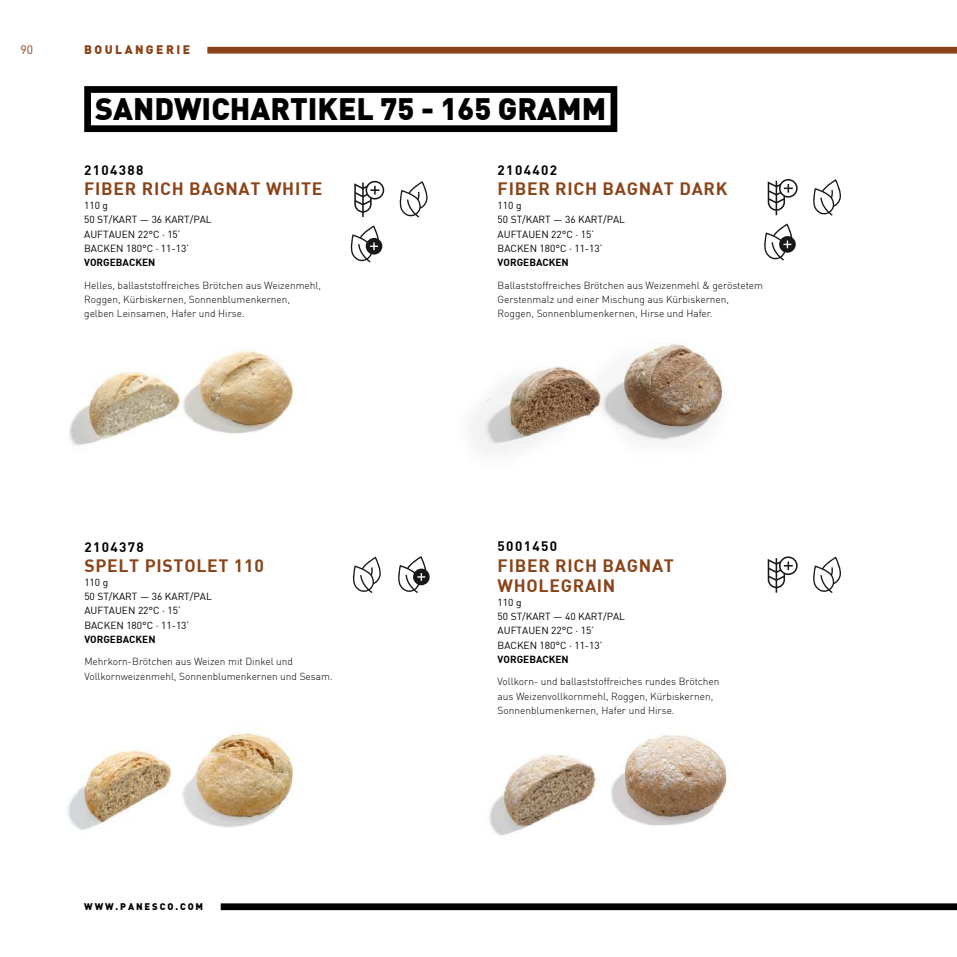
<style>
.page{position:relative;width:957px;height:957px;background:#fff}
.page>*{position:absolute;margin:0;border:0;box-sizing:border-box;transform-origin:0 0}
.t1{font:900 30.3px "DIN";color:#000}
.t2{font:700 17.55px/20.2px "DIN";letter-spacing:.04em;color:#8a4318}
.t3{font:700 13.5px "DIN";letter-spacing:.1em;color:#000}
.t4{font:900 12.15px "DIN";letter-spacing:.2em;color:#8a4318}
.t5{font:12.15px "DIN";color:#8a4318}
.t6{font:300 10.2px/14.1px "DIN";color:#000}
.t7{font:10.2px/14.1px "DIN";color:#000}
.t8{font:700 10.2px "DIN";color:#000}
.t9{font:900 9.45px "DIN";letter-spacing:.2em;color:#000}
</style>
<div class="page">
<div style="left:207px;top:47px;width:750px;height:7px;background:#8a4318"></div>
<div style="left:221px;top:903px;width:736px;height:7px;background:#000"></div>
<svg style="left:767px;top:179px;width:30px;height:36px"></svg>
<svg style="left:813px;top:179px;width:28px;height:37px"></svg>
<svg style="left:764px;top:223px;width:32px;height:38px"></svg>
<svg style="left:354px;top:181px;width:30px;height:36px"></svg>
<svg style="left:399px;top:181px;width:29px;height:36px"></svg>
<svg style="left:350px;top:225px;width:32px;height:37px"></svg>
<svg style="left:352px;top:556px;width:29px;height:37px"></svg>
<svg style="left:398px;top:556px;width:32px;height:37px"></svg>
<svg style="left:767px;top:556px;width:30px;height:36px"></svg>
<svg style="left:813px;top:556px;width:28px;height:37px"></svg>
<img style="left:69px;top:351px;width:226px;height:94px">
<img style="left:68px;top:732px;width:226px;height:98px">
<img style="left:489px;top:735px;width:242px;height:101px">
<img style="left:472px;top:342px;width:253px;height:110px">
<div style="left:84px;top:86px;width:533px;height:46px;border:7px solid #000"></div>
<p class="t5" style="left:20px;top:44px;width:14px">90</p>
<p class="t4" style="left:84px;top:43px;width:107px">BOULANGERIE</p>
<h1 class="t1" style="left:95px;top:94px;width:512px">SANDWICHARTIKEL 75 - 165 GRAMM</h1>
<h3 class="t3" style="left:84px;top:163px;width:61px">2104388</h3>
<h2 class="t2" style="left:84px;top:179px;width:240px">FIBER RICH BAGNAT WHITE</h2>
<p class="t7" style="left:84px;top:199px;width:129px">110 g<br>50 ST/KART — 36 KART/PAL<br>AUFTAUEN 22°C · 15’<br>BACKEN 180°C · 11-13’</p>
<p class="t8" style="left:84px;top:257px;width:73px">VORGEBACKEN</p>
<p class="t6" style="left:84px;top:278px;width:238px">Helles, ballaststoffreiches Brötchen aus Weizenmehl,<br>Roggen, Kürbiskernen, Sonnenblumenkernen, gelben Leinsamen, Hafer und Hirse.</p>
<h3 class="t3" style="left:84px;top:540px;width:61px">2104378</h3>
<h2 class="t2" style="left:84px;top:556px;width:181px">SPELT PISTOLET 110</h2>
<p class="t7" style="left:84px;top:576px;width:129px">110 g<br>50 ST/KART — 36 KART/PAL<br>AUFTAUEN 22°C · 15’<br>BACKEN 180°C · 11-13’</p>
<p class="t8" style="left:84px;top:634px;width:73px">VORGEBACKEN</p>
<p class="t6" style="left:84px;top:654px;width:250px">Mehrkorn-Brötchen aus Weizen mit Dinkel und<br>Vollkornweizenmehl, Sonnenblumenkernen und Sesam.</p>
<p class="t9" style="left:84px;top:902px;width:121px">WWW.PANESCO.COM</p>
<h3 class="t3" style="left:497px;top:163px;width:61px">2104402</h3>
<h2 class="t2" style="left:497px;top:179px;width:231px">FIBER RICH BAGNAT DARK</h2>
<p class="t7" style="left:497px;top:199px;width:129px">110 g<br>50 ST/KART — 36 KART/PAL<br>AUFTAUEN 22°C · 15’<br>BACKEN 180°C · 11-13’</p>
<p class="t8" style="left:497px;top:257px;width:73px">VORGEBACKEN</p>
<p class="t6" style="left:497px;top:278px;width:267px">Ballaststoffreiches Brötchen aus Weizenmehl &amp; geröstetem<br>Gerstenmalz und einer Mischung aus Kürbiskernen,<br>Roggen, Sonnenblumenkernen, Hirse und Hafer.</p>
<h3 class="t3" style="left:497px;top:540px;width:61px">5001450</h3>
<h2 class="t2" style="left:497px;top:556px;width:178px">FIBER RICH BAGNAT<br>WHOLEGRAIN</h2>
<p class="t7" style="left:497px;top:596px;width:129px">110 g<br>50 ST/KART — 40 KART/PAL<br>AUFTAUEN 22°C · 15’<br>BACKEN 180°C · 11-13’</p>
<p class="t8" style="left:497px;top:654px;width:73px">VORGEBACKEN</p>
<p class="t6" style="left:497px;top:674px;width:223px">Vollkorn- und ballaststoffreiches rundes Brötchen aus Weizenvollkornmehl, Roggen, Kürbiskernen,<br>Sonnenblumenkernen, Hafer und Hirse.</p>
</div>
